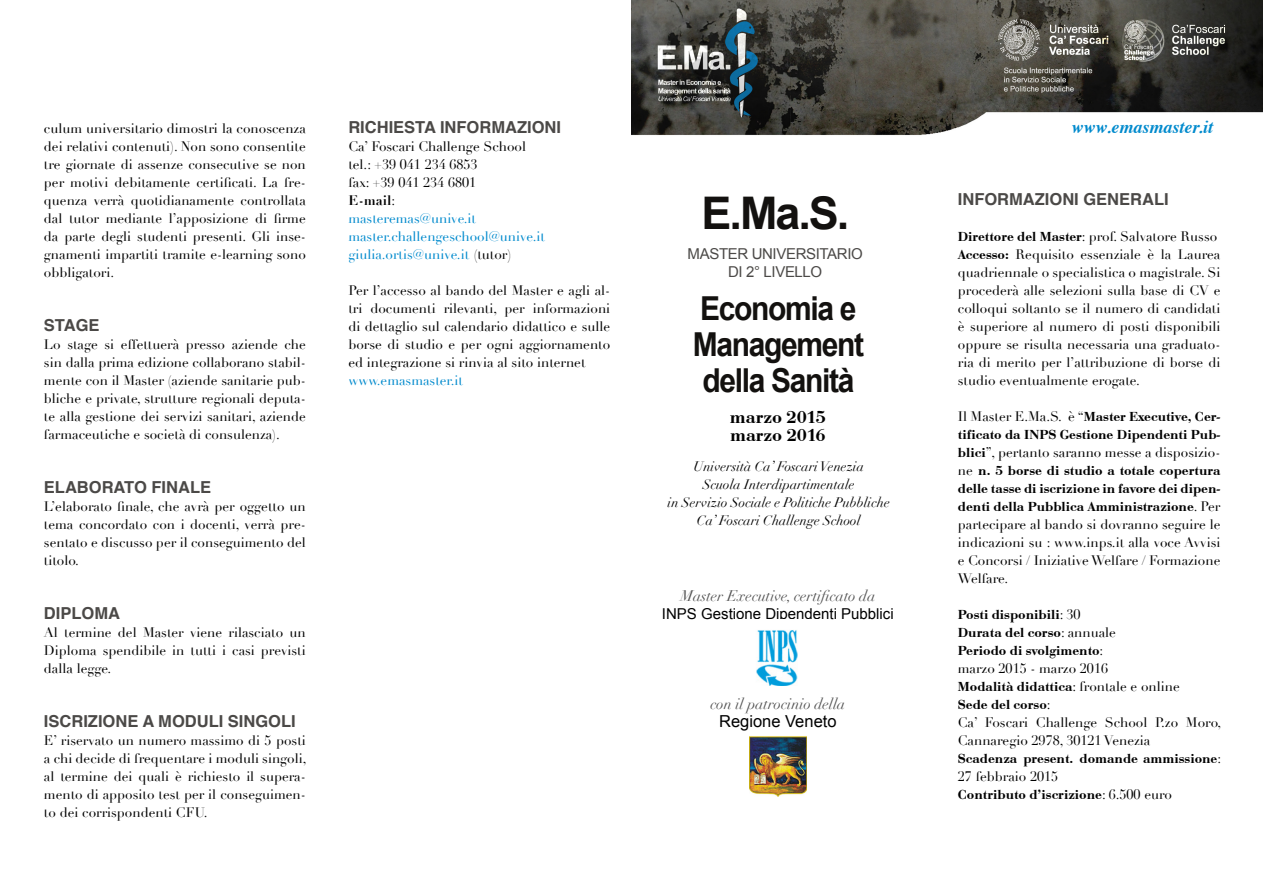
<style>
.page{position:relative;width:1263px;height:893px;background:#fff}
.page>*{position:absolute;margin:0;border:0;box-sizing:border-box;transform-origin:0 0}
.Corpo{font:700 45px "Arial";color:#13110f}
.Corpo-2{font:700 33px "Arial";letter-spacing:-.045em;color:#13110f;scale:.91 1}
.Corpo-3{font:600 18px "Euro Bod T";color:#000}
.Corpo-4{font:italic 700 18px "Times";color:#008acd}
.Heading_1{font:700 16.5px "Helvetica";color:#4b4947}
.Corpo-5{font:16.5px "Arial";color:#000}
.Corpo-6{font:italic 15px "Didot";color:#525252}
.t1{font:15px "Arial";letter-spacing:-.025em;color:#4b4947}
.Corpo-7{font:15px "Arial";color:#000}
.t2{font:13.5px/18px "Didot";color:#000;text-align:justify}
.t3{font:600 13.5px/18px "Euro Bod T";color:#000}
.Corpo-8{font:italic 13.5px "Didot";color:#000}
.t4{font:13.5px "Didot";color:#008acd}
.t5{font:700 13.5px "Didot";color:#000}
.s1{font-weight:400}
.s2{color:#000}
.s3{font-family:"Euro Bod T";font-weight:600}
.s4{font-family:"Didot";font-weight:400}
</style>
<div class="page">
<img style="left:631px;top:0;width:632px;height:135px">
<img style="left:749px;top:736px;width:57px;height:61px">
<img style="left:756px;top:630px;width:42px;height:55px">
<p class="t2" style="left:44px;top:119px;width:263px">culum universitario dimostri la conoscenza dei relativi contenuti). Non sono consentite tre giornate di assenze consecutive se non per motivi debitamente certificati. La fre&shy;quenza verrà quotidianamente controllata dal tutor mediante l’apposizione di firme da parte degli studenti presenti. Gli inse&shy;gnamenti impartiti tramite e-learning sono obbligatori.</p>
<p class="Heading_1" style="left:44px;top:311px;width:57px">STAGE</p>
<p class="t2" style="left:44px;top:335px;width:263px">Lo stage si effettuerà presso aziende che sin dalla prima edizione collaborano stabil&shy;mente con il Master (aziende sanitarie pub&shy;bliche e private, strutture regionali deputa&shy;te alla gestione dei servizi sanitari, aziende farmaceutiche e società di consulenza).</p>
<p class="Heading_1" style="left:44px;top:473px;width:169px">ELABORATO FINALE</p>
<p class="t2" style="left:44px;top:497px;width:263px">L’elaborato finale, che avrà per oggetto un tema concordato con i docenti, verrà pre&shy;sentato e discusso per il conseguimento del titolo.</p>
<p class="Heading_1" style="left:44px;top:599px;width:78px">DIPLOMA</p>
<p class="t2" style="left:44px;top:623px;width:263px">Al termine del Master viene rilasciato un Diploma spendibile in tutti i casi previsti dalla legge.</p>
<p class="Heading_1" style="left:44px;top:707px;width:253px">ISCRIZIONE A MODULI SINGOLI</p>
<p class="t2" style="left:44px;top:731px;width:264px">E’ riservato un numero massimo di 5 posti a chi decide di frequentare i moduli singoli, al termine dei quali è richiesto il supera&shy;mento di apposito test per il conseguimen&shy;to dei corrispondenti CFU.</p>
<p class="Heading_1" style="left:348px;top:113px;width:214px">RICHIESTA INFORMAZIONI</p>
<p class="t2" style="left:348px;top:137px;width:179px">Ca’ Foscari Challenge School</p>
<p class="t2" style="left:348px;top:155px;width:131px">tel.: +39 041 234 6853</p>
<p class="t2" style="left:348px;top:173px;width:129px">fax: +39 041 234 6801</p>
<p class="t5" style="left:348px;top:191px;width:48px">E-mail<span class="s1">:</span></p>
<p class="t4" style="left:348px;top:210px;width:129px">masteremas@unive.it</p>
<p class="t4" style="left:348px;top:228px;width:198px">master.challengeschool@unive.it</p>
<p class="t4" style="left:348px;top:246px;width:164px">giulia.ortis@unive.it <span class="s2">(tutor)</span></p>
<p class="t2" style="left:348px;top:281px;width:263px">Per l’accesso al bando del Master e agli al&shy;tri documenti rilevanti, per informazioni di dettaglio sul calendario didattico e sulle borse di studio e per ogni aggiornamento ed integrazione si rinvia al sito internet</p>
<p class="t4" style="left:348px;top:372px;width:116px">www.emasmaster.it</p>
<p class="Corpo" style="left:701px;top:184px;width:149px">E.Ma.S.</p>
<p class="t1" style="left:688px;top:243px;width:177px">MASTER UNIVERSITARIO</p>
<p class="t1" style="left:728px;top:261px;width:96px">DI 2° LIVELLO</p>
<p class="Corpo-2" style="left:700px;top:287px;width:173px">Economia e</p>
<p class="Corpo-2" style="left:693px;top:323px;width:190px">Management</p>
<p class="Corpo-2" style="left:702px;top:359px;width:168px">della Sanità</p>
<p class="Corpo-3" style="left:730px;top:407px;width:97px">marzo 2015</p>
<p class="Corpo-3" style="left:730px;top:425px;width:97px">marzo 2016</p>
<p class="Corpo-8" style="left:693px;top:458px;width:172px">Università Ca’ Foscari Venezia</p>
<p class="Corpo-8" style="left:703px;top:476px;width:153px">Scuola Interdipartimentale</p>
<p class="Corpo-8" style="left:668px;top:494px;width:224px">in Servizio Sociale e Politiche Pubbliche</p>
<p class="Corpo-8" style="left:697px;top:512px;width:165px">Ca’ Foscari Challenge School</p>
<p class="Corpo-6" style="left:680px;top:586px;width:197px">Master Executive, certificato da</p>
<p class="Corpo-7" style="left:662px;top:603px;width:233px">INPS Gestione Dipendenti Pubblici</p>
<p class="Corpo-6" style="left:710px;top:694px;width:136px">con il patrocinio della</p>
<p class="Corpo-5" style="left:719px;top:710px;width:119px">Regione Veneto</p>
<p class="Corpo-4" style="left:1071px;top:110px;width:143px">www.emasmaster.it</p>
<p class="Heading_1" style="left:958px;top:185px;width:212px">INFORMAZIONI GENERALI</p>
<p class="t2" style="left:958px;top:227px;width:261px"><span class="s3">Direttore del Master</span>: prof. Salvatore Russo</p>
<p class="t2" style="left:958px;top:245px;width:264px"><span class="s3">Accesso:</span> Requisito essenziale è la Laurea quadriennale o specialistica o magistrale. Si procederà alle selezioni sulla base di CV e colloqui soltanto se il numero di candidati è superiore al numero di posti disponibili oppure se risulta necessaria una graduato&shy;ria di merito per l’attribuzione di borse di studio eventualmente erogate.</p>
<p class="t2" style="left:958px;top:407px;width:264px">Il Master E.Ma.S. è “<span class="s3">Master Executive, Cer&shy;tificato da INPS Gestione Dipendenti Pub&shy;blici</span>”, pertanto saranno messe a disposizio&shy;ne <span class="s3">n. 5 borse di studio a totale copertura delle tasse di iscrizione in favore dei dipen&shy;denti della Pubblica Amministrazione</span>. Per partecipare al bando si dovranno seguire le indicazioni su : www.inps.it alla voce Avvisi e Concorsi / Iniziative Welfare / Formazione Welfare.</p>
<p class="t3" style="left:958px;top:605px;width:124px">Posti disponibili<span class="s4">: 30</span></p>
<p class="t3" style="left:958px;top:623px;width:160px">Durata del corso<span class="s4">: annuale</span></p>
<p class="t3" style="left:958px;top:641px;width:147px">Periodo di svolgimento<span class="s4">:</span></p>
<p class="t2" style="left:958px;top:659px;width:152px">marzo 2015 - marzo 2016</p>
<p class="t3" style="left:958px;top:677px;width:223px">Modalità didattica<span class="s4">: frontale e online</span></p>
<p class="t3" style="left:958px;top:695px;width:94px">Sede del corso<span class="s4">:</span></p>
<p class="t2" style="left:958px;top:713px;width:265px">Ca’ Foscari Challenge School P.zo Moro,<br>Cannaregio 2978, 30121 Venezia</p>
<p class="t3" style="left:958px;top:749px;width:265px">Scadenza present. domande ammissione<span class="s4">:<br>27 febbraio 2015</span></p>
<p class="t3" style="left:958px;top:785px;width:216px">Contributo d’iscrizione<span class="s4">: 6.500 euro</span></p>
</div>
